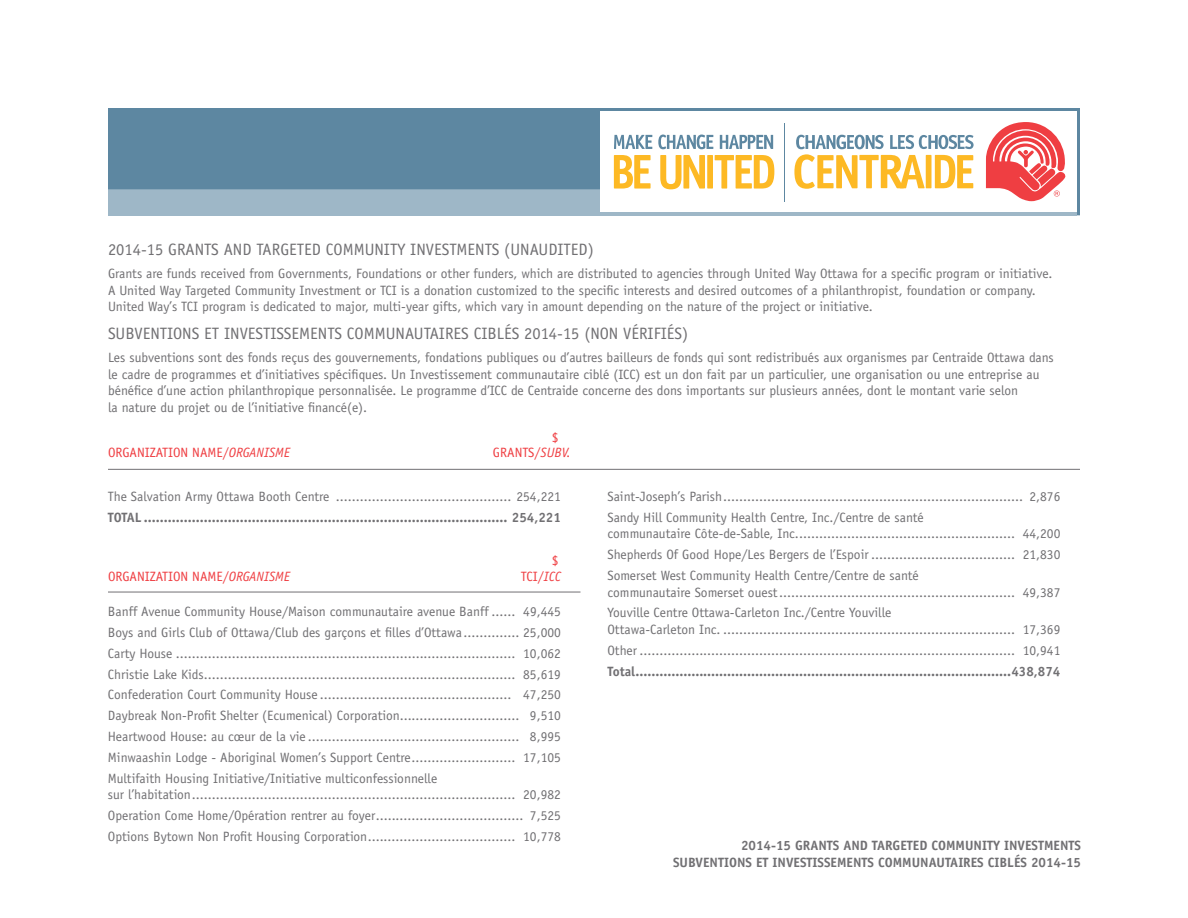
<style>
.page{position:relative;width:1188px;height:918px;background:#fff}
.page>*{position:absolute;margin:0;border:0;box-sizing:border-box;transform-origin:0 0}
.t1{font:16.5px "Officina Sans Std";color:#717073}
.t2{font:13.5px/20.9px "Officina Sans Std";color:#717073}
.t3{font:700 13.5px/16.5px "Officina Sans Std";color:#717073;text-align:right}
.t4{font:13.5px "Officina Sans Std";color:#ef3e42}
.s1{font-style:italic}
</style>
<div class="page">
<hr style="left:108px;top:592px;width:472px;height:1px;background:#717073">
<div style="left:108px;top:108px;width:972px;height:107px;background:#5d87a1"></div>
<div style="left:108px;top:190px;width:968px;height:25px;background:#9eb7c7"></div>
<hr style="left:108px;top:469px;width:972px;height:1px;background:#717073">
<div style="left:600px;top:111px;width:476px;height:101px;background:#fff"></div>
<svg style="left:986px;top:122px;width:80px;height:79px"></svg>
<svg style="left:614px;top:155px;width:37px;height:34px"></svg>
<svg style="left:715px;top:155px;width:59px;height:34px"></svg>
<div style="left:707px;top:155px;width:6px;height:34px;background:#fdb924"></div>
<svg style="left:660px;top:155px;width:45px;height:34px"></svg>
<svg style="left:658px;top:135px;width:55px;height:14px"></svg>
<svg style="left:720px;top:135px;width:53px;height:14px"></svg>
<svg style="left:614px;top:135px;width:38px;height:14px"></svg>
<svg style="left:794px;top:134px;width:180px;height:55px"></svg>
<hr style="left:784px;top:123px;width:1px;height:79px;background:#5d87a1">
<p class="t1" style="left:108px;top:240px;width:487px">2014-15 GRANTS AND TARGETED COMMUNITY INVESTMENTS (UNAUDITED)</p>
<p class="t2" style="left:108px;top:265px;width:946px;line-height:16.5px">Grants are funds received from Governments, Foundations or other funders, which are distributed to agencies through United Way Ottawa for a specific program or initiative.<br>A United Way Targeted Community Investment or TCI is a donation customized to the specific interests and desired outcomes of a philanthropist, foundation or company.<br>United Way’s TCI program is dedicated to major, multi-year gifts, which vary in amount depending on the nature of the project or initiative.</p>
<p class="t1" style="left:108px;top:324px;width:582px">SUBVENTIONS ET INVESTISSEMENTS COMMUNAUTAIRES CIBLÉS 2014-15 (NON VÉRIFIÉS)</p>
<p class="t2" style="left:108px;top:349px;width:947px;line-height:16.5px">Les subventions sont des fonds reçus des gouvernements, fondations publiques ou d’autres bailleurs de fonds qui sont redistribués aux organismes par Centraide Ottawa dans le cadre de programmes et d’initiatives spécifiques. Un Investissement communautaire ciblé (ICC) est un don fait par un particulier, une organisation ou une entreprise au bénéfice d’une action philanthropique personnalisée. Le programme d’ICC de Centraide concerne des dons importants sur plusieurs années, dont le montant varie selon<br>la nature du projet ou de l’initiative financé(e).</p>
<p class="t4" style="left:552px;top:429px;width:8px">$</p>
<p class="t4" style="left:108px;top:444px;width:184px">ORGANIZATION NAME/<span class="s1">ORGANISME</span></p>
<p class="t4" style="left:493px;top:444px;width:80px">GRANTS/<span class="s1">SUBV.</span></p>
<p class="t2" style="left:108px;top:486px;width:455px">The Salvation Army Ottawa Booth Centre ............................................ 254,221</p>
<p class="t3" style="left:108px;top:509px;width:455px">TOTAL ........................................................................................... 254,221</p>
<p class="t4" style="left:552px;top:552px;width:8px">$</p>
<p class="t4" style="left:108px;top:569px;width:184px">ORGANIZATION NAME/<span class="s1">ORGANISME</span></p>
<p class="t4" style="left:521px;top:569px;width:41px">TCI/<span class="s1">ICC</span></p>
<p class="t2" style="left:108px;top:601px;width:455px;text-align:justify">Banff Avenue Community House/Maison communautaire avenue Banff ...... 49,445<br>Boys and Girls Club of Ottawa/Club des garçons et filles d’Ottawa .............. 25,000<br>Carty House ..................................................................................... 10,062<br>Christie Lake Kids.............................................................................. 85,619<br>Confederation Court Community House ................................................ 47,250<br>Daybreak Non-Profit Shelter (Ecumenical) Corporation.............................. 9,510<br>Heartwood House: au cœur de la vie ..................................................... 8,995<br>Minwaashin Lodge - Aboriginal Women’s Support Centre.......................... 17,105<br>Multifaith Housing Initiative/Initiative multiconfessionnelle</p>
<p class="t2" style="left:108px;top:784px;width:455px;text-align:justify">sur l’habitation................................................................................. 20,982<br>Operation Come Home/Opération rentrer au foyer..................................... 7,525<br>Options Bytown Non Profit Housing Corporation..................................... 10,778</p>
<p class="t2" style="left:607px;top:486px;width:455px">Saint-Joseph’s Parish........................................................................... 2,876<br>Sandy Hill Community Health Centre, Inc./Centre de santé</p>
<p class="t2" style="left:607px;top:523px;width:455px;text-align:justify">communautaire Côte-de-Sable, Inc....................................................... 44,200<br>Shepherds Of Good Hope/Les Bergers de l’Espoir .................................... 21,830<br>Somerset West Community Health Centre/Centre de santé</p>
<p class="t2" style="left:607px;top:582px;width:455px">communautaire Somerset ouest........................................................... 49,387<br>Youville Centre Ottawa-Carleton Inc./Centre Youville</p>
<p class="t2" style="left:607px;top:619px;width:455px">Ottawa-Carleton Inc. ......................................................................... 17,369<br>Other .............................................................................................. 10,941</p>
<p class="t3" style="left:607px;top:663px;width:455px">Total..............................................................................................438,874</p>
<p class="t3" style="left:673px;top:837px;width:409px">2014-15 GRANTS AND TARGETED COMMUNITY INVESTMENTS<br>SUBVENTIONS ET INVESTISSEMENTS COMMUNAUTAIRES CIBLÉS 2014-15</p>
</div>
